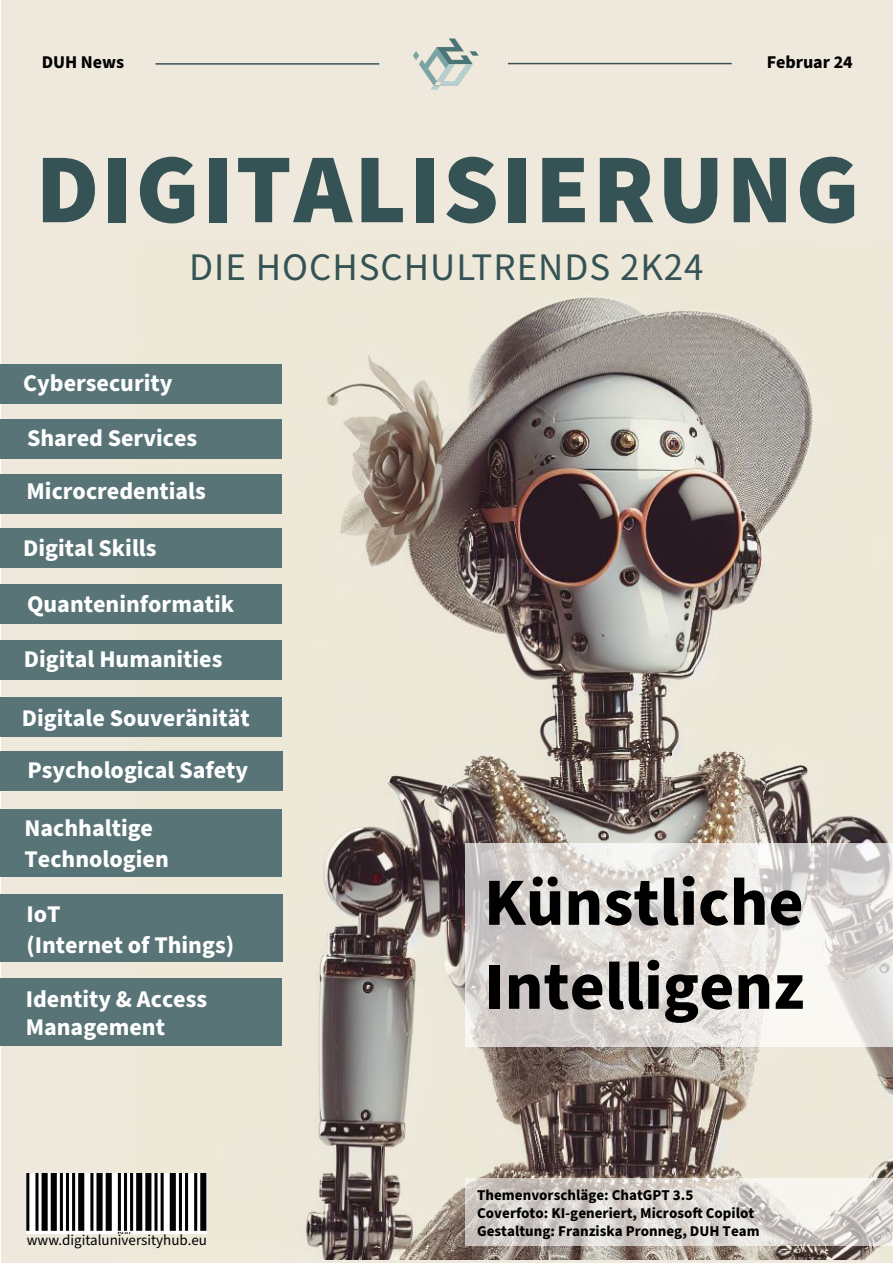
<style>
.page{position:relative;width:893px;height:1263px;background:#fff}
.page>*{position:absolute;margin:0;border:0;box-sizing:border-box;transform-origin:0 0}
.t1{font:900 99px "Source Sans Pro";letter-spacing:.025em;color:#355255}
.t2{font:700 67.5px/84px "Source Sans Pro";color:#000}
.t3{font:39px "Source Sans Pro";letter-spacing:.025em;color:#355255}
.t4{font:700 24px/31.8px "Source Sans Pro";color:#fff}
.t5{font:700 18px "Source Sans Pro";color:#000}
.t6{font:700 15px/18px "Source Sans Pro";color:#000}
.t7{font:15px "Source Sans Pro";color:#000}
</style>
<div class="page">
<div style="left:1px;top:0;width:892px;height:1263px;background:#eee8db"></div>
<img style="left:116px;top:296px;width:777px;height:964px">
<img style="left:27px;top:1173px;width:180px;height:61px">
<hr style="left:155px;top:63px;width:224px;height:2px;background:#355255">
<svg style="left:465px;top:1178px;width:428px;height:68px"></svg>
<svg style="left:465px;top:843px;width:428px;height:203px"></svg>
<hr style="left:508px;top:63px;width:224px;height:1px;background:#355255">
<div style="left:0;top:640px;width:282px;height:40px;background:#587477"></div>
<div style="left:0;top:584px;width:281px;height:40px;background:#587477"></div>
<div style="left:0;top:529px;width:281px;height:39px;background:#587477"></div>
<div style="left:0;top:474px;width:281px;height:39px;background:#587477"></div>
<div style="left:0;top:419px;width:281px;height:40px;background:#587477"></div>
<div style="left:0;top:364px;width:281px;height:40px;background:#587477"></div>
<div style="left:0;top:809px;width:281px;height:68px;background:#587477"></div>
<div style="left:0;top:894px;width:283px;height:67px;background:#587477"></div>
<div style="left:0;top:978px;width:282px;height:67px;background:#587477"></div>
<img style="left:413px;top:38px;width:66px;height:52px">
<div style="left:0;top:697px;width:282px;height:40px;background:#587477"></div>
<div style="left:0;top:751px;width:283px;height:40px;background:#587477"></div>
<p class="t5" style="left:42px;top:49px;width:84px">DUH News</p>
<p class="t5" style="left:767px;top:50px;width:88px">Februar 24</p>
<h1 class="t1" style="left:36px;top:121px;width:825px">DIGITALISIERUNG</h1>
<h3 class="t3" style="left:189px;top:241px;width:516px">DIE HOCHSCHULTRENDS 2K24</h3>
<p class="t4" style="left:23px;top:368px;width:151px">Cybersecurity</p>
<p class="t4" style="left:27px;top:422px;width:172px">Shared Services</p>
<p class="t4" style="left:27px;top:476px;width:181px">Microcredentials</p>
<p class="t4" style="left:23px;top:533px;width:135px">Digital Skills</p>
<p class="t4" style="left:27px;top:589px;width:208px">Quanteninformatik</p>
<p class="t4" style="left:24px;top:644px;width:200px">Digital Humanities</p>
<p class="t4" style="left:22px;top:693px;width:229px;line-height:51.9px">Digitale Souveränität<br>Psychological Safety</p>
<p class="t4" style="left:24px;top:812px;width:146px">Nachhaltige<br>Technologien</p>
<p class="t4" style="left:26px;top:898px;width:209px">IoT<br>(Internet of Things)</p>
<p class="t4" style="left:26px;top:985px;width:183px;line-height:28.8px">Identity &amp; Access<br>Management</p>
<p class="t7" style="left:27px;top:1230px;width:182px">www.digitaluniversityhub.eu</p>
<h2 class="t2" style="left:484px;top:862px;width:322px">Künstliche<br>Intelligenz</h2>
<p class="t6" style="left:477px;top:1186px;width:284px">Themenvorschläge: ChatGPT 3.5<br>Coverfoto: KI-generiert, Microsoft Copilot<br>Gestaltung: Franziska Pronneg, DUH Team</p>
</div>
